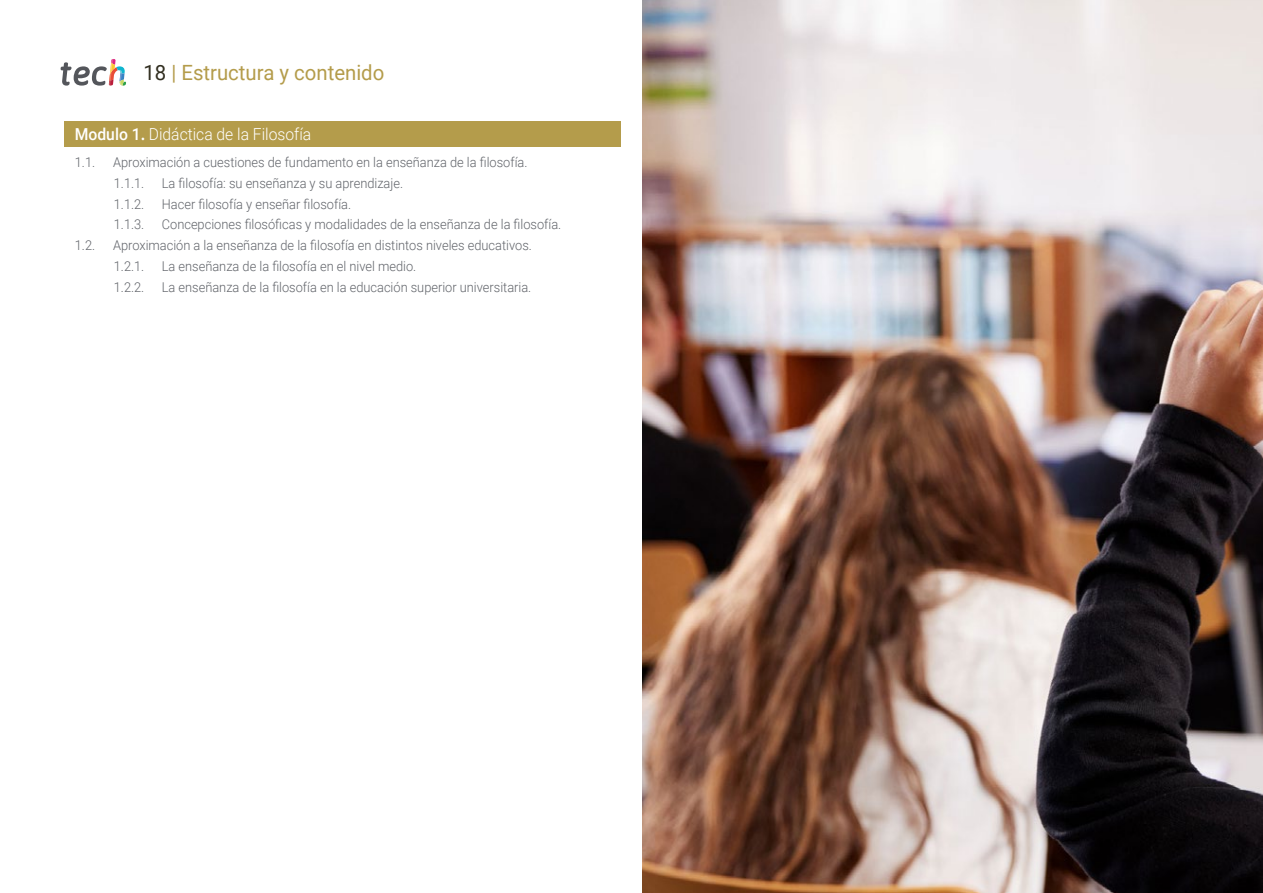
<style>
.page{position:relative;width:1263px;height:893px;background:#fff}
.page>*{position:absolute;margin:0;border:0;box-sizing:border-box;transform-origin:0 0}
.t1{font:21px "Roboto";color:#b49c4b}
.t2{font:300 16.5px "Roboto";color:#fff;scale:.95 1}
.t3{font:300 13.5px/20.7px "Roboto";color:#61646a;scale:.95 1}
.s1{color:#312e20}
.s2{font-weight:500}
.s3{font-family:"Meta Pro";font-weight:500}
</style>
<div class="page">
<img style="left:642px;top:0;width:621px;height:893px">
<svg style="left:61px;top:59px;width:65px;height:27px"></svg>
<div style="left:64px;top:121px;width:557px;height:25px;background:#b49c4b"></div>
<h1 class="t1" style="left:144px;top:57px;width:242px"><span class="s1">18</span> | Estructura y contenido</h1>
<p class="t2" style="left:75px;top:123px;width:250px"><span class="s2">Modulo 1</span><span class="s3">.</span> Didáctica de la Filosofía</p>
<p class="t3" style="left:75px;top:151px;width:23px">1.1.</p>
<p class="t3" style="left:113px;top:151px;width:438px">Aproximación a cuestiones de fundamento en la enseñanza de la filosofía.<br>1.1.1.</p>
<p class="t3" style="left:162px;top:172px;width:255px">La filosofía: su enseñanza y su aprendizaje.</p>
<p class="t3" style="left:114px;top:193px;width:34px">1.1.2.</p>
<p class="t3" style="left:162px;top:193px;width:201px">Hacer filosofía y enseñar filosofía.</p>
<p class="t3" style="left:114px;top:214px;width:34px">1.1.3.</p>
<p class="t3" style="left:162px;top:214px;width:422px">Concepciones filosóficas y modalidades de la enseñanza de la filosofía.</p>
<p class="t3" style="left:75px;top:234px;width:23px">1.2.</p>
<p class="t3" style="left:113px;top:234px;width:442px">Aproximación a la enseñanza de la filosofía en distintos niveles educativos.<br>1.2.1.</p>
<p class="t3" style="left:162px;top:255px;width:269px">La enseñanza de la filosofía en el nivel medio.</p>
<p class="t3" style="left:114px;top:276px;width:34px">1.2.2.</p>
<p class="t3" style="left:162px;top:276px;width:390px">La enseñanza de la filosofía en la educación superior universitaria.</p>
</div>
